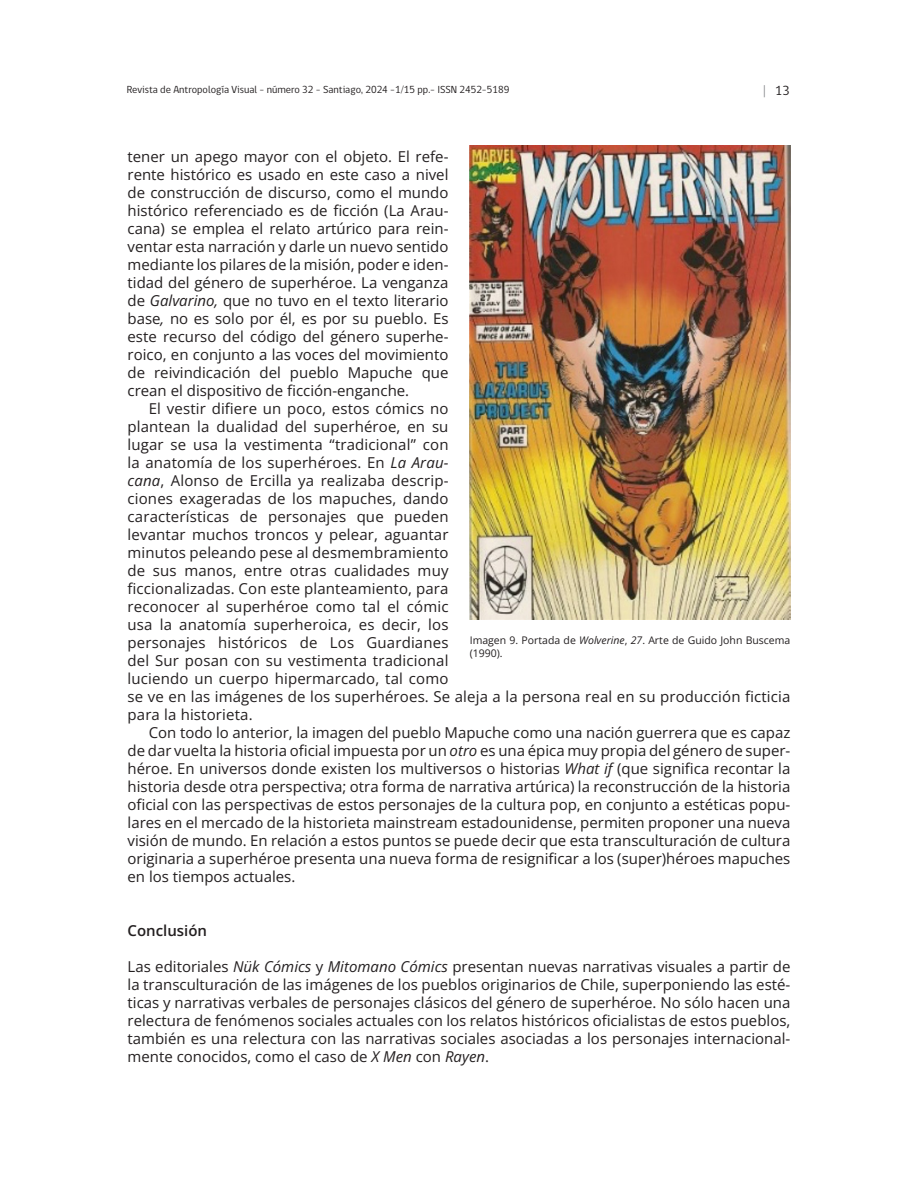
<style>
.page{position:relative;width:918px;height:1188px;background:#fff}
.page>*{position:absolute;margin:0;border:0;box-sizing:border-box;transform-origin:0 0}
.parraforav{font:15px/18px "Open Sans";letter-spacing:.01em;color:#231f20;text-align:justify}
.subtitrav1{font:600 15px "Open Sans";color:#231f20}
.t1{font:13.5px "gob CL";color:#231f20}
.t2{font:10.5px "gob CL";color:#231f20}
.piesfotorav{font:10.5px/12.6px "Open Sans";color:#231f20}
.s1{color:#808285}
.s2{font-style:italic}
</style>
<div class="page">
<img style="left:470px;top:146px;width:320px;height:473px">
<p class="t2" style="left:127px;top:82px;width:384px">Revista de Antropología Visual - número 32 - Santiago, 2024 -1/15 pp.- ISSN 2452-5189</p>
<p class="t1" style="left:762px;top:82px;width:29px"><span class="s1">|</span> 13</p>
<p class="parraforav" style="left:128px;top:147px;width:322px">tener un apego mayor con el objeto. El refe&shy;rente histórico es usado en este caso a nivel de construcción de discurso, como el mundo histórico referenciado es de ficción (La Arau&shy;cana) se emplea el relato artúrico para rein&shy;ventar esta narración y darle un nuevo sentido mediante los pilares de la misión, poder e iden&shy;tidad del género de superhéroe. La venganza de <span class="s2">Galvarino,</span> que no tuvo en el texto literario base<span class="s2">,</span> no es solo por él, es por su pueblo. Es este recurso del código del género superhe&shy;roico, en conjunto a las voces del movimiento de reivindicación del pueblo Mapuche que crean el dispositivo de ficción-enganche.</p>
<p class="parraforav" style="left:128px;top:399px;width:664px;text-align:left;text-indent:21px">El vestir difiere un poco, estos cómics no<br>plantean la dualidad del superhéroe, en su<br>lugar se usa la vestimenta “tradicional” con<br>la anatomía de los superhéroes. En <span class="s2">La Arau-<br>cana</span>, Alonso de Ercilla ya realizaba descrip-<br>ciones exageradas de los mapuches, dando<br>características de personajes que pueden<br>levantar muchos troncos y pelear, aguantar<br>minutos peleando pese al desmembramiento<br>de sus manos, entre otras cualidades muy<br>ficcionalizadas. Con este planteamiento, para<br>reconocer al superhéroe como tal el cómic<br>usa la anatomía superheroica, es decir, los<br>personajes históricos de Los Guardianes<br>del Sur posan con su vestimenta tradicional<br>luciendo un cuerpo hipermarcado, tal como<br>se ve en las imágenes de los superhéroes. Se aleja a la persona real en su producción ficticia para la historieta.</p>
<p class="parraforav" style="left:128px;top:723px;width:664px;text-indent:21px">Con todo lo anterior, la imagen del pueblo Mapuche como una nación guerrera que es capaz de dar vuelta la historia oficial impuesta por un <span class="s2">otro</span> es una épica muy propia del género de super&shy;héroe. En universos donde existen los multiversos o historias <span class="s2">What if</span> (que significa recontar la historia desde otra perspectiva; otra forma de narrativa artúrica) la reconstrucción de la historia oficial con las perspectivas de estos personajes de la cultura pop, en conjunto a estéticas popu&shy;lares en el mercado de la historieta mainstream estadounidense, permiten proponer una nueva visión de mundo. En relación a estos puntos se puede decir que esta transculturación de cultura originaria a superhéroe presenta una nueva forma de resignificar a los (super)héroes mapuches en los tiempos actuales.</p>
<p class="subtitrav1" style="left:128px;top:920px;width:81px">Conclusión</p>
<p class="parraforav" style="left:128px;top:957px;width:664px">Las editoriales <span class="s2">Nük Cómics</span> y <span class="s2">Mitomano Cómics</span> presentan nuevas narrativas visuales a partir de la transculturación de las imágenes de los pueblos originarios de Chile, superponiendo las esté&shy;ticas y narrativas verbales de personajes clásicos del género de superhéroe. No sólo hacen una relectura de fenómenos sociales actuales con los relatos históricos oficialistas de estos pueblos, también es una relectura con las narrativas sociales asociadas a los personajes internacional&shy;mente conocidos, como el caso de <span class="s2">X Men</span> con <span class="s2">Rayen</span>.</p>
<p class="piesfotorav" style="left:470px;top:634px;width:322px">Imagen 9. Portada de <span class="s2">Wolverine</span>, <span class="s2">27</span>. Arte de Guido John Buscema (1990).</p>
</div>
